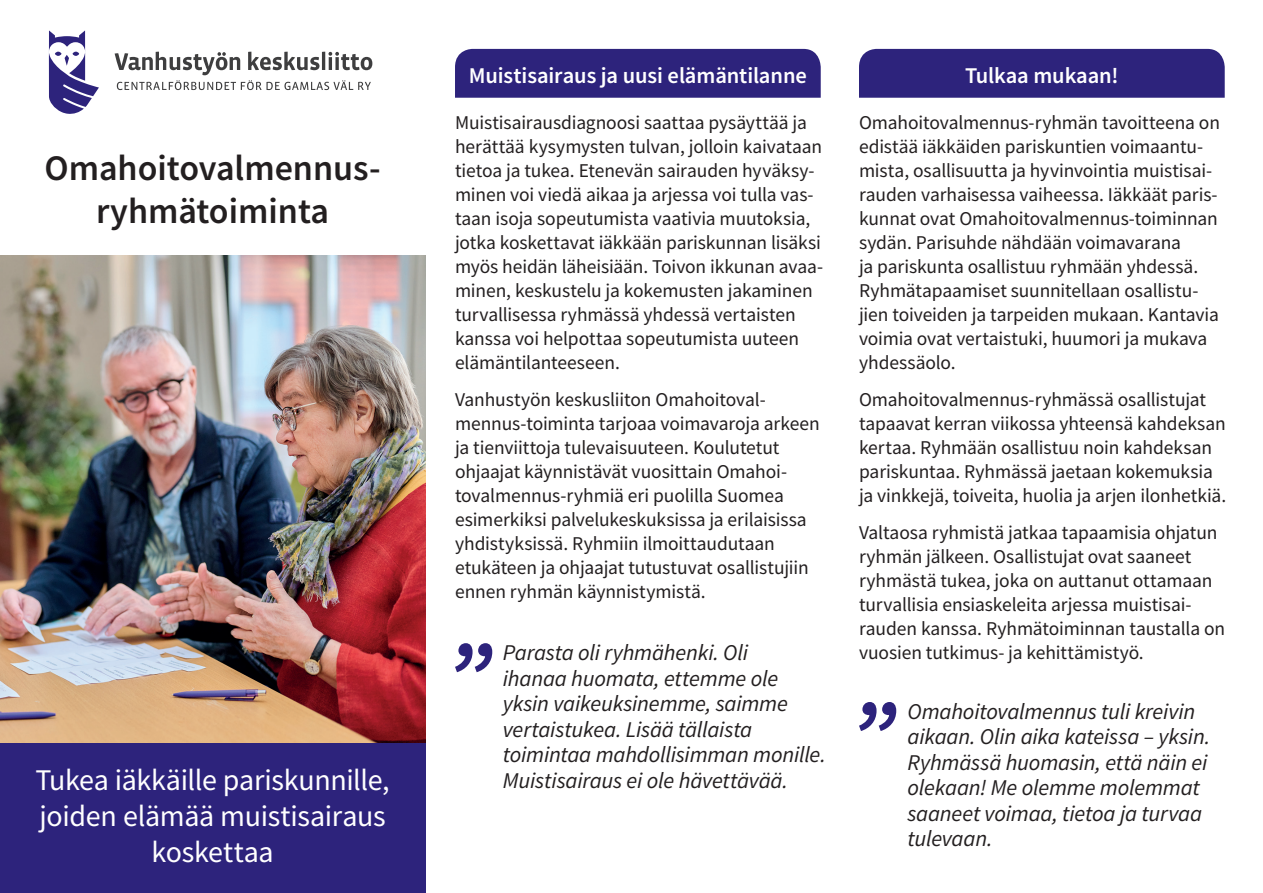
<style>
.page{position:relative;width:1263px;height:893px;background:#fff}
.page>*{position:absolute;margin:0;border:0;box-sizing:border-box;transform-origin:0 0}
.t1{font:600 36px/43.2px "Source Sans Pro";color:#231f20;text-align:center}
.slogan{font:30px/36px "Source Sans Pro";letter-spacing:-.01em;color:#fff;text-align:center}
.lainaus{font:italic 22.5px/25.5px "Source Sans Pro";letter-spacing:-.01em;color:#231f20}
.t2{font:600 22.5px "Source Sans Pro";letter-spacing:-.005em;color:#fff}
.p-tavutus{font:19.5px/24px "Source Sans Pro";letter-spacing:-.005em;color:#231f20}
</style>
<div class="page">
<img style="left:0;top:255px;width:425px;height:488px">
<div style="left:0;top:743px;width:425px;height:150px;background:#2d237c"></div>
<svg style="left:49px;top:30px;width:50px;height:84px"></svg>
<svg style="left:115px;top:52px;width:257px;height:38px"></svg>
<div style="left:859px;top:49px;width:366px;height:49px;background:#2d237c"></div>
<svg style="left:859px;top:702px;width:37px;height:29px"></svg>
<div style="left:455px;top:49px;width:366px;height:49px;background:#2d237c"></div>
<svg style="left:455px;top:643px;width:37px;height:29px"></svg>
<p class="t1" style="left:44px;top:146px;width:338px">Omahoitovalmennus&shy;ryhmätoiminta</p>
<p class="slogan" style="left:36px;top:762px;width:356px">Tukea iäkkäille pariskunnille, joiden elämää muistisairaus koskettaa</p>
<p class="t2" style="left:469px;top:61px;width:340px">Muistisairaus ja uusi elämäntilanne</p>
<p class="p-tavutus" style="left:455px;top:111px;width:370px">Muistisairausdiagnoosi saattaa pysäyttää ja herättää kysymysten tulvan, jolloin kaivataan tietoa ja tukea. Etenevän sairauden hyväksy&shy;minen voi viedä aikaa ja arjessa voi tulla vas&shy;taan isoja sopeutumista vaativia muutoksia, jotka koskettavat iäkkään pariskunnan lisäksi myös heidän läheisiään. Toivon ikkunan avaa&shy;minen, keskustelu ja kokemusten jakaminen turvallisessa ryhmässä yhdessä vertaisten kanssa voi helpottaa sopeutumista uuteen elämäntilanteeseen.</p>
<p class="p-tavutus" style="left:455px;top:388px;width:366px">Vanhustyön keskusliiton Omahoitoval&shy;mennus-toiminta tarjoaa voimavaroja arkeen ja tienviittoja tulevaisuuteen. Koulutetut ohjaajat käynnistävät vuosittain Omahoi&shy;tovalmennus-ryhmiä eri puolilla Suomea esimerkiksi palvelukeskuksissa ja erilaisissa yhdistyksissä. Ryhmiin ilmoittaudutaan etukäteen ja ohjaajat tutustuvat osallistujiin ennen ryhmän käynnistymistä.</p>
<p class="lainaus" style="left:503px;top:640px;width:324px">Parasta oli ryhmähenki. Oli<br>ihanaa huomata, ettemme ole yksin vaikeuksinemme, saimme vertaistukea. Lisää tällaista toimintaa mahdollisimman monille.<br>Muistisairaus ei ole hävettävää.</p>
<p class="t2" style="left:965px;top:61px;width:155px">Tulkaa mukaan!</p>
<p class="p-tavutus" style="left:859px;top:111px;width:362px">Omahoitovalmennus-ryhmän tavoitteena on edistää iäkkäiden pariskuntien voimaantu&shy;mista, osallisuutta ja hyvinvointia muistisai&shy;rauden varhaisessa vaiheessa. Iäkkäät paris&shy;kunnat ovat Omahoitovalmennus-toiminnan sydän. Parisuhde nähdään voimavarana<br>ja pariskunta osallistuu ryhmään yhdessä.<br>Ryhmätapaamiset suunnitellaan osallistu&shy;jien toiveiden ja tarpeiden mukaan. Kantavia voimia ovat vertaistuki, huumori ja mukava yhdessäolo.</p>
<p class="p-tavutus" style="left:859px;top:388px;width:369px">Omahoitovalmennus-ryhmässä osallistujat tapaavat kerran viikossa yhteensä kahdeksan kertaa. Ryhmään osallistuu noin kahdeksan pariskuntaa. Ryhmässä jaetaan kokemuksia ja vinkkejä, toiveita, huolia ja arjen ilonhetkiä.</p>
<p class="p-tavutus" style="left:859px;top:520px;width:368px">Valtaosa ryhmistä jatkaa tapaamisia ohjatun ryhmän jälkeen. Osallistujat ovat saaneet ryhmästä tukea, joka on auttanut ottamaan turvallisia ensiaskeleita arjessa muistisai&shy;rauden kanssa. Ryhmätoiminnan taustalla on vuosien tutkimus- ja kehittämistyö.</p>
<p class="lainaus" style="left:907px;top:698px;width:304px">Omahoitovalmennus tuli kreivin aikaan. Olin aika kateissa – yksin.<br>Ryhmässä huomasin, että näin ei olekaan! Me olemme molemmat saaneet voimaa, tietoa ja turvaa tulevaan.</p>
</div>
